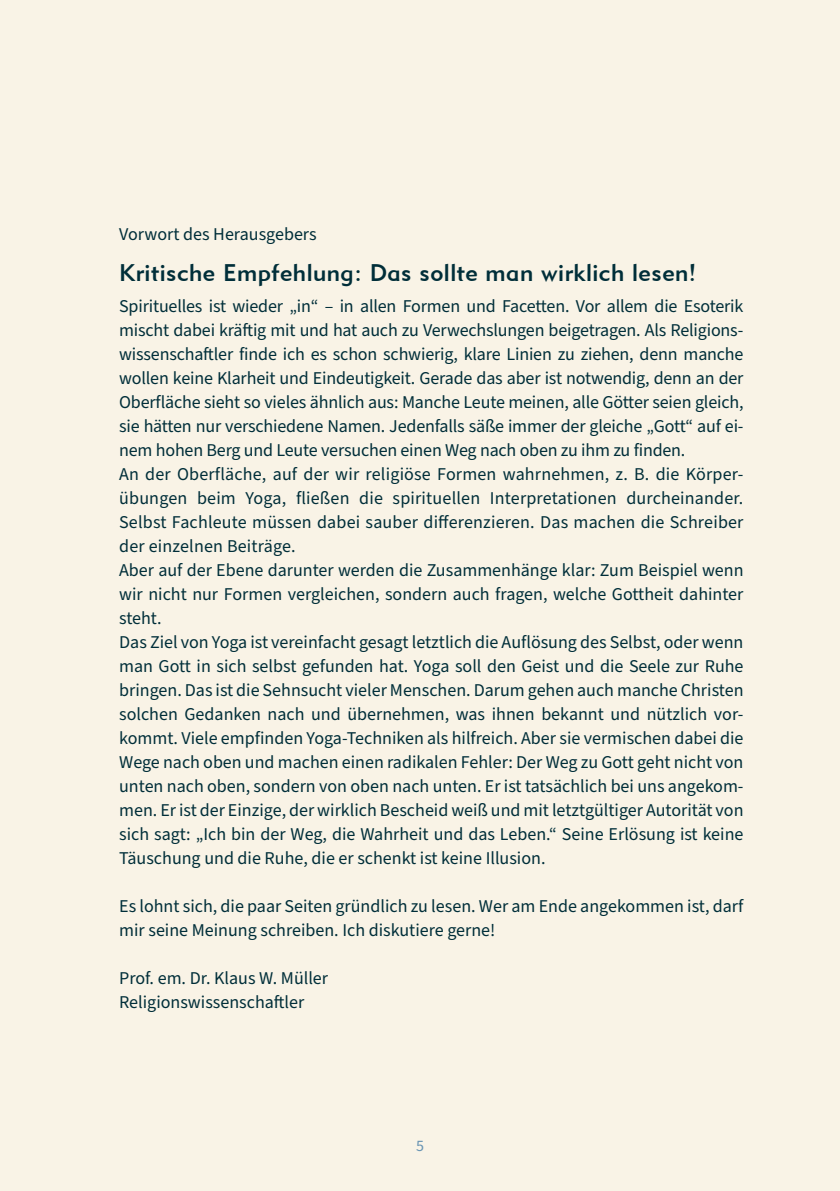
<style>
.page{position:relative;width:840px;height:1191px;background:#fff}
.page>*{position:absolute;margin:0;border:0;box-sizing:border-box;transform-origin:0 0}
.t1{font:24px "Geometric 415 BT Medium A";letter-spacing:.02em;color:#002e39}
.t2{font:18px/24px "Source Sans Pro";color:#002e39}
.t3{font:16px "Source Sans Pro";color:#6994b3}
</style>
<div class="page">
<div style="left:0;top:0;width:839px;height:1191px;background:#f9f3e6"></div>
<p class="t2" style="left:119px;top:223px;width:199px">Vorwort des Herausgebers</p>
<h1 class="t1" style="left:119px;top:258px;width:578px">Kritische Empfehlung: Das sollte man wirklich lesen!</h1>
<p class="t2" style="left:119px;top:295px;width:625px">Spirituelles ist wieder „in“ – in allen Formen und Facetten. Vor allem die Esoterik mischt dabei kräftig mit und hat auch zu Verwechslungen beigetragen. Als Religions&shy;wissenschaftler finde ich es schon schwierig, klare Linien zu ziehen, denn manche wollen keine Klarheit und Eindeutigkeit. Gerade das aber ist notwendig, denn an der Oberfläche sieht so vieles ähnlich aus: Manche Leute meinen, alle Götter seien gleich, sie hätten nur verschiedene Namen. Jedenfalls säße immer der gleiche „Gott“ auf ei&shy;nem hohen Berg und Leute versuchen einen Weg nach oben zu ihm zu finden.<br>An der Oberfläche, auf der wir religiöse Formen wahrnehmen, z. B. die Körper&shy;übungen beim Yoga, fließen die spirituellen Interpretationen durcheinander.<br>Selbst Fachleute müssen dabei sauber differenzieren. Das machen die Schreiber der einzelnen Beiträge.<br>Aber auf der Ebene darunter werden die Zusammenhänge klar: Zum Beispiel wenn wir nicht nur Formen vergleichen, sondern auch fragen, welche Gottheit dahinter steht.<br>Das Ziel von Yoga ist vereinfacht gesagt letztlich die Auflösung des Selbst, oder wenn man Gott in sich selbst gefunden hat. Yoga soll den Geist und die Seele zur Ruhe bringen. Das ist die Sehnsucht vieler Menschen. Darum gehen auch manche Christen solchen Gedanken nach und übernehmen, was ihnen bekannt und nützlich vor&shy;kommt. Viele empfinden Yoga-Techniken als hilfreich. Aber sie vermischen dabei die Wege nach oben und machen einen radikalen Fehler: Der Weg zu Gott geht nicht von unten nach oben, sondern von oben nach unten. Er ist tatsächlich bei uns angekom&shy;men. Er ist der Einzige, der wirklich Bescheid weiß und mit letztgültiger Autorität von sich sagt: „Ich bin der Weg, die Wahrheit und das Leben.“ Seine Erlösung ist keine Täuschung und die Ruhe, die er schenkt ist keine Illusion.</p>
<p class="t2" style="left:119px;top:894px;width:625px">Es lohnt sich, die paar Seiten gründlich zu lesen. Wer am Ende angekommen ist, darf mir seine Meinung schreiben. Ich diskutiere gerne!</p>
<p class="t2" style="left:119px;top:966px;width:210px">Prof. em. Dr. Klaus W. Müller<br>Religionswissenschaftler</p>
<p class="t3" style="left:416px;top:1134px;width:9px">5</p>
</div>
